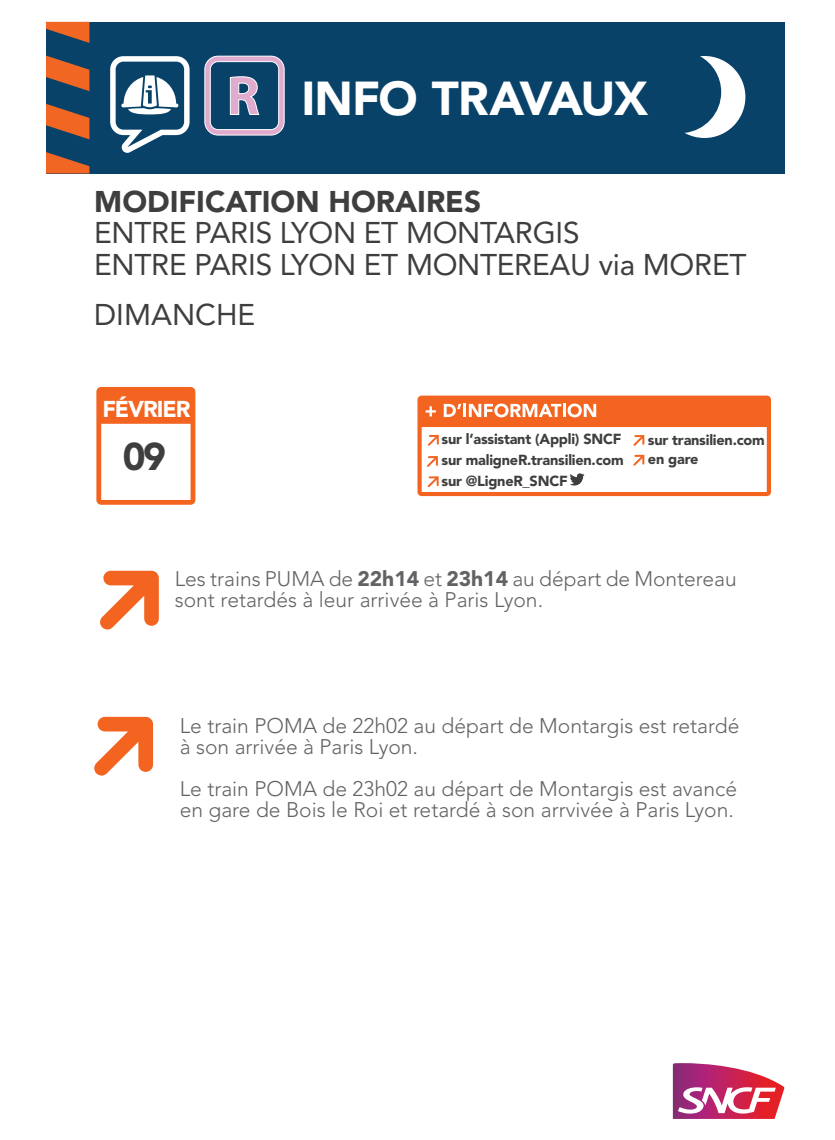
<style>
.page{position:relative;width:835px;height:1140px;background:#fff}
.page>*{position:absolute;margin:0;border:0;box-sizing:border-box;transform-origin:0 0}
.t1{font:900 47.21px "Avenir LT Std";letter-spacing:-.025em;color:#fff}
.t2{font:900 38.5px "Avenir LT Std";color:#3e3e3f}
.t3{font:29.75px "Avenir LT Std";letter-spacing:-.01em;color:#3e3e3f}
.t4{font:900 29.75px "Avenir LT Std";color:#3e3e3f}
.t5{font:900 22.75px "Avenir LT Std";letter-spacing:-.045em;color:#fff}
.t6{font:300 21px/21px "Avenir LT Std";color:#636366}
.t7{font:900 14.49px "Avenir LT Std";letter-spacing:-.015em;color:#3e3e3f}
.s1{font-weight:900}
</style>
<div class="page">
<div style="left:46px;top:22px;width:737px;height:151px;background:#094269"></div>
<svg style="left:46px;top:22px;width:43px;height:151px"></svg>
<svg style="left:684px;top:56px;width:61px;height:82px"></svg>
<svg style="left:110px;top:56px;width:79px;height:97px"></svg>
<svg style="left:204px;top:56px;width:80px;height:79px"></svg>
<svg style="left:672px;top:1063px;width:112px;height:56px"></svg>
<svg style="left:417px;top:396px;width:353px;height:100px"></svg>
<svg style="left:96px;top:387px;width:99px;height:118px"></svg>
<svg style="left:100px;top:571px;width:59px;height:58px"></svg>
<svg style="left:94px;top:717px;width:59px;height:59px"></svg>
<p class="t1" style="left:301px;top:70px;width:348px">INFO TRAVAUX</p>
<p class="t4" style="left:94px;top:183px;width:388px">MODIFICATION HORAIRES</p>
<p class="t3" style="left:94px;top:216px;width:487px">ENTRE PARIS LYON ET MONTARGIS</p>
<p class="t3" style="left:94px;top:247px;width:653px">ENTRE PARIS LYON ET MONTEREAU via MORET</p>
<p class="t3" style="left:94px;top:298px;width:162px">DIMANCHE</p>
<p class="t5" style="left:102px;top:395px;width:90px">FÉVRIER</p>
<p class="t2" style="left:123px;top:433px;width:44px">09</p>
<p class="t7" style="left:441px;top:430px;width:181px">sur l’assistant (Appli) SNCF</p>
<p class="t7" style="left:441px;top:451px;width:184px">sur maligneR.transilien.com</p>
<p class="t7" style="left:441px;top:472px;width:128px">sur @LigneR_SNCF</p>
<p class="t7" style="left:647px;top:431px;width:118px">sur transilien.com</p>
<p class="t7" style="left:647px;top:450px;width:52px">en gare</p>
<p class="t6" style="left:175px;top:569px;width:563px">Les trains PUMA de <span class="s1">22h14</span> et <span class="s1">23h14</span> au départ de Montereau sont retardés à leur arrivée à Paris Lyon.</p>
<p class="t6" style="left:180px;top:715px;width:561px">Le train POMA de 22h02 au départ de Montargis est retardé</p>
<p class="t6" style="left:180px;top:736px;width:240px">à son arrivée à Paris Lyon.</p>
<p class="t6" style="left:180px;top:778px;width:558px">Le train POMA de 23h02 au départ de Montargis est avancé</p>
<p class="t6" style="left:180px;top:799px;width:555px">en gare de Bois le Roi et retardé à son arrvivée à Paris Lyon.</p>
</div>
